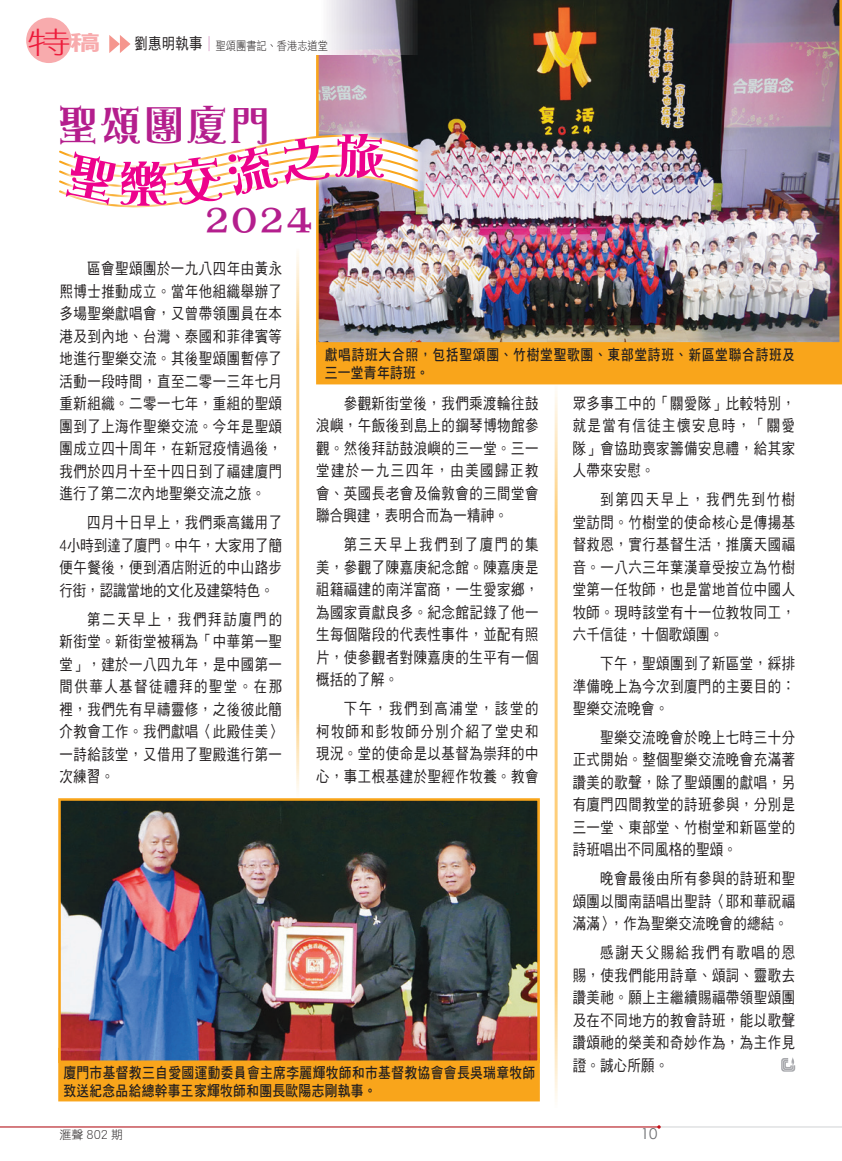
<style>
.page{position:relative;width:842px;height:1161px;background:#fff}
.page>*{position:absolute;margin:0;border:0;box-sizing:border-box;transform-origin:0 0}
.t1{font:49.5px "DF Shi Yi HK W5";color:#ed028c;scale:1.05 1}
.body_txt_10_15{font:42px "DF Shi Yi HK W5";letter-spacing:.025em;color:#b41e8d}
.body_txt_10_15-2{font:39px "DF Shi Yi HK W5";color:#b41e8d}
.t2{font:30px "DF Li Hei HK W3";color:#ed1a3a;scale:1.5 1}
.body_txt_10_15-3{font:15.75px/22.5px "DF Hei HK W5";letter-spacing:.04em;color:#231f20;text-align:justify;scale:.85 1}
.t3{font:15px "DF Hei HK W7";letter-spacing:.03em;color:#231f20;scale:.85 1}
.t4{font:15px/18px "DF Hei HK W7";letter-spacing:.055em;color:#231f20;scale:.85 1}
.t5{font:15px "Century Gothic";color:#6c6d70}
.icon_author{font:12px "DF Hei HK W3";color:#231f20;scale:.85 1}
.icon_author-2{font:12px "DF Hei HK W3";color:#231f20}
.s1{font-family:"DF Hei HK W9";font-size:21px;color:#f8abad}
.s2{font-family:"DF Hei HK W5";font-size:15.75px}
.s3{font-family:"DF Hei HK W5";font-size:15px;color:#d291bf}
.s4{font-family:"Helvetica";font-weight:300}
</style>
<div class="page">
<div style="left:317px;top:332px;width:524px;height:51px;background:#f9a51b"></div>
<div style="left:316px;top:331px;width:526px;height:53px;border:2px solid #f9a51b"></div>
<div style="left:58px;top:1048px;width:482px;height:53px;background:#f9a51b"></div>
<img style="left:62px;top:802px;width:474px;height:257px">
<div style="left:58px;top:798px;width:482px;height:265px;border:3px solid #f9a51b"></div>
<img style="left:316px;top:0;width:526px;height:345px">
<img style="left:316px;top:99px;width:104px;height:144px">
<svg style="left:781px;top:1057px;width:14px;height:14px"></svg>
<hr style="left:0;top:1126px;width:842px;height:1px;background:#d1d2d4">
<hr style="left:0;top:1126px;width:659px;height:1px;background:#c4121a">
<svg style="left:26px;top:0;width:392px;height:54px"></svg>
<div style="left:26px;top:18px;width:46px;height:45px;background:#f8abad;border-radius:50%"></div>
<svg style="left:109px;top:35px;width:22px;height:18px"></svg>
<svg style="left:59px;top:124px;width:334px;height:91px"></svg>
<hr style="left:296px;top:248px;width:3px;height:550px;background:#fece7a">
<hr style="left:555px;top:385px;width:3px;height:725px;background:#fece7a">
<svg style="left:66px;top:151px;width:51px;height:54px"></svg>
<svg style="left:171px;top:133px;width:264px;height:73px"></svg>
<p class="t2" style="left:26px;top:26px;width:51px">特<span class="s1">稿</span></p>
<p class="icon_author" style="left:134px;top:39px;width:229px"><span class="s2">劉惠明執事</span><span class="s3">︱</span>聖頌團書記、香港志道堂</p>
<p class="body_txt_10_15" style="left:57px;top:102px;width:216px">聖頌團廈門</p>
<h1 class="t1" style="left:117px;top:157px;width:51px">樂</h1>
<p class="body_txt_10_15-2" style="left:204px;top:198px;width:110px">2024</p>
<p class="body_txt_10_15-3" style="left:60px;top:257px;width:263px;text-indent:28px">區會聖頌團於一九八四年由黃永熙博士推動成立。當年他組織舉辦了多場聖樂獻唱會，又曾帶領團員在本港及到內地、台灣、泰國和菲律賓等地進行聖樂交流。其後聖頌團暫停了活動一段時間，直至二零一三年七月重新組織。二零一七年，重組的聖頌團到了上海作聖樂交流。今年是聖頌團成立四十周年，在新冠疫情過後，我們於四月十至十四日到了福建廈門進行了第二次內地聖樂交流之旅。</p>
<p class="body_txt_10_15-3" style="left:60px;top:511px;width:263px;text-indent:28px">四月十日早上，我們乘高鐵用了<span class="s4">4</span>小時到達了廈門。中午，大家用了簡便午餐後，便到酒店附近的中山路步行街，認識當地的文化及建築特色。</p>
<p class="body_txt_10_15-3" style="left:60px;top:607px;width:263px;text-indent:28px">第二天早上，我們拜訪廈門的新街堂。新街堂被稱為「中華第一聖堂」，建於一八四九年，是中國第一間供華人基督徒禮拜的聖堂。在那裡，我們先有早禱靈修，之後彼此簡介教會工作。我們獻唱〈此殿佳美〉一詩給該堂，又借用了聖殿進行第一次練習。</p>
<p class="t4" style="left:325px;top:345px;width:555px">獻唱詩班大合照，包括聖頌團、竹樹堂聖歌團、東部堂詩班、新區堂聯合詩班及三一堂青年詩班。</p>
<p class="body_txt_10_15-3" style="left:316px;top:391px;width:263px;text-indent:28px">參觀新街堂後，我們乘渡輪往鼓浪嶼，午飯後到島上的鋼琴博物館參觀。然後拜訪鼓浪嶼的三一堂。三一堂建於一九三四年，由美國歸正教會、英國長老會及倫敦會的三間堂會聯合興建，表明合而為一精神。</p>
<p class="body_txt_10_15-3" style="left:316px;top:533px;width:263px;text-indent:28px">第三天早上我們到了廈門的集美，參觀了陳嘉庚紀念館。陳嘉庚是祖籍福建的南洋富商，一生愛家鄉，為國家貢獻良多。紀念館記錄了他一生每個階段的代表性事件，並配有照片，使參觀者對陳嘉庚的生平有一個概括的了解。</p>
<p class="body_txt_10_15-3" style="left:316px;top:697px;width:263px;text-indent:28px">下午，我們到高浦堂，該堂的柯牧師和彭牧師分別介紹了堂史和現況。堂的使命是以基督為崇拜的中心，事工根基建於聖經作牧養。教會</p>
<p class="body_txt_10_15-3" style="left:573px;top:391px;width:263px">眾多事工中的「關愛隊」比較特別，就是當有信徒主懷安息時，「關愛隊」會協助喪家籌備安息禮，給其家人帶來安慰。</p>
<p class="body_txt_10_15-3" style="left:573px;top:488px;width:263px;text-indent:28px">到第四天早上，我們先到竹樹堂訪問。竹樹堂的使命核心是傳揚基督救恩，實行基督生活，推廣天國福音。一八六三年葉漢章受按立為竹樹堂第一任牧師，也是當地首位中國人牧師。現時該堂有十一位教牧同工，六千信徒，十個歌頌團。</p>
<p class="body_txt_10_15-3" style="left:573px;top:652px;width:263px;text-indent:28px">下午，聖頌團到了新區堂，綵排準備晚上為今次到廈門的主要目的：聖樂交流晚會。</p>
<p class="body_txt_10_15-3" style="left:573px;top:726px;width:263px;text-indent:28px">聖樂交流晚會於晚上七時三十分正式開始。整個聖樂交流晚會充滿著讚美的歌聲，除了聖頌團的獻唱，另有廈門四間教堂的詩班參與，分別是三一堂、東部堂、竹樹堂和新區堂的詩班唱出不同風格的聖頌。</p>
<p class="body_txt_10_15-3" style="left:573px;top:867px;width:263px;text-indent:28px">晚會最後由所有參與的詩班和聖頌團以閩南語唱出聖詩〈耶和華祝福滿滿〉，作為聖樂交流晚會的總結。</p>
<p class="body_txt_10_15-3" style="left:573px;top:941px;width:263px;text-indent:28px">感謝天父賜給我們有歌唱的恩賜，使我們能用詩章、頌詞、靈歌去讚美祂。願上主繼續賜福帶領聖頌團及在不同地方的教會詩班，能以歌聲讚頌祂的榮美和奇妙作為，為主作見</p>
<p class="t3" style="left:63px;top:1064px;width:557px">廈門市基督教三自愛國運動委員會主席李麗輝牧師和市基督教協會會長吳瑞章牧師</p>
<p class="body_txt_10_15-3" style="left:573px;top:1053px;width:114px">證。誠心所願。</p>
<p class="t3" style="left:63px;top:1082px;width:370px">致送紀念品給總幹事王家輝牧師和團長歐陽志剛執事。</p>
<p class="icon_author-2" style="left:60px;top:1128px;width:65px">滙聲 802 期</p>
<p class="t5" style="left:641px;top:1123px;width:18px">10</p>
</div>
